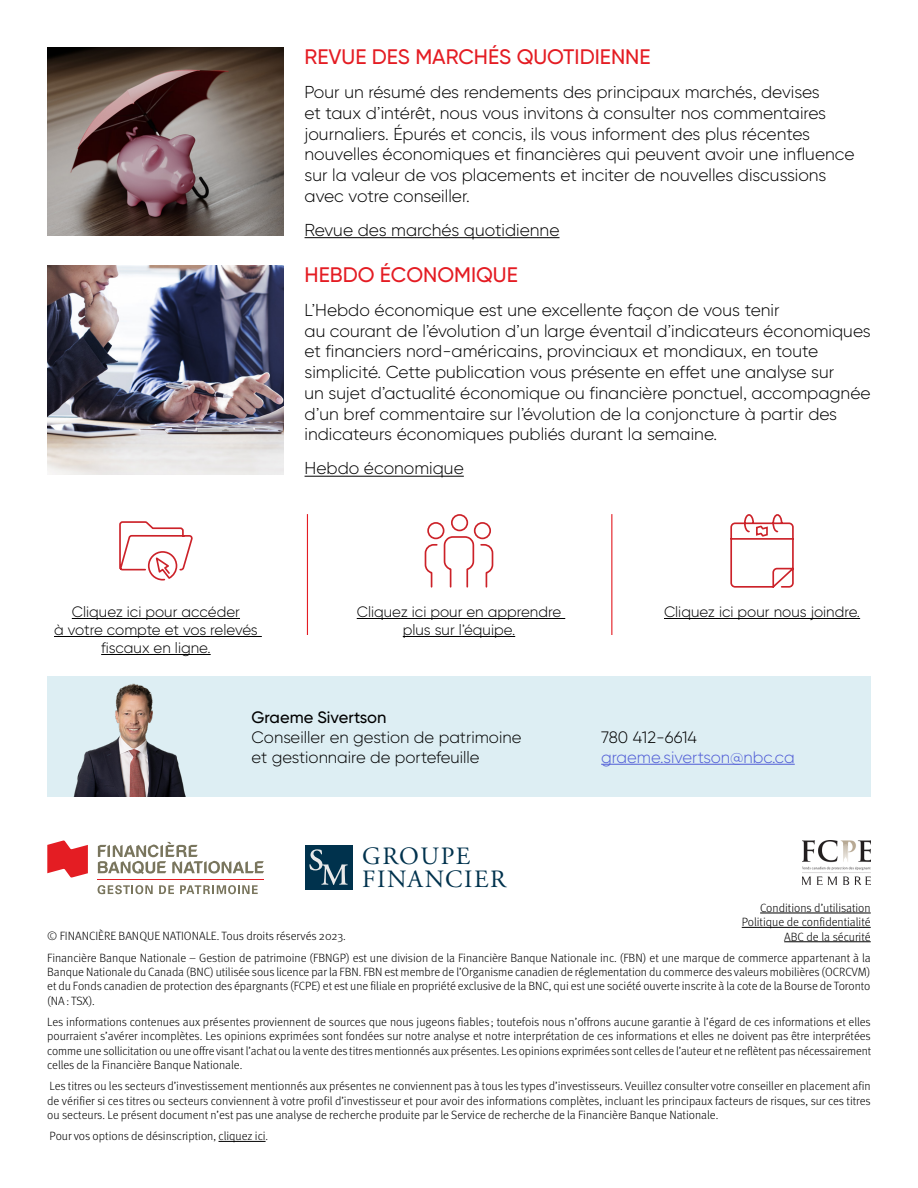
<style>
.page{position:relative;width:918px;height:1188px;background:#fff}
.page>*{position:absolute;margin:0;border:0;box-sizing:border-box;transform-origin:0 0}
.t1{font:24.9px/23.5px "Adobe Garamond Pro";letter-spacing:.065em;color:#00324d}
.t2{font:500 21px "Gilroy BN";color:#e41c23}
.t3{font:300 17.25px/20.7px "Gilroy BN";color:#000}
.t4{font:300 16.5px "Gilroy BN";color:#000}
.t5{font:300 16.5px "Gilroy BN";color:#4f5cd6}
.t6{font:500 16.5px "Gilroy BN";color:#000}
.t7{font:300 15px/18px "Gilroy BN";color:#000;text-align:center}
.t8{font:300 12px/14.4px "Meta OT";color:#000;text-align:justify}
</style>
<div class="page">
<hr style="left:305px;top:237px;width:255px;height:1px;background:#000">
<hr style="left:305px;top:476px;width:159px;height:1px;background:#000">
<svg style="left:119px;top:521px;width:74px;height:60px"></svg>
<hr style="left:72px;top:618px;width:168px;height:1px;background:#000">
<hr style="left:54px;top:636px;width:208px;height:1px;background:#000">
<hr style="left:101px;top:654px;width:110px;height:1px;background:#000">
<svg style="left:425px;top:514px;width:68px;height:74px"></svg>
<hr style="left:357px;top:618px;width:208px;height:1px;background:#000">
<hr style="left:403px;top:636px;width:112px;height:1px;background:#000">
<svg style="left:730px;top:514px;width:64px;height:74px"></svg>
<hr style="left:664px;top:618px;width:196px;height:1px;background:#000">
<div style="left:47px;top:676px;width:824px;height:121px;background:#ddeef3"></div>
<hr style="left:307px;top:514px;width:1px;height:121px;background:#e41c23">
<hr style="left:611px;top:514px;width:1px;height:121px;background:#e41c23">
<hr style="left:219px;top:1141px;width:47px;height:1px;background:#000">
<hr style="left:760px;top:913px;width:111px;height:1px;background:#000">
<hr style="left:742px;top:927px;width:129px;height:1px;background:#000">
<hr style="left:784px;top:942px;width:87px;height:1px;background:#000">
<img style="left:802px;top:840px;width:69px;height:45px">
<img style="left:47px;top:47px;width:236px;height:189px">
<img style="left:47px;top:265px;width:236px;height:209px">
<svg style="left:98px;top:842px;width:166px;height:32px"></svg>
<svg style="left:47px;top:840px;width:41px;height:38px"></svg>
<svg style="left:98px;top:885px;width:55px;height:9px"></svg>
<svg style="left:159px;top:885px;width:15px;height:9px"></svg>
<svg style="left:180px;top:885px;width:78px;height:9px"></svg>
<hr style="left:98px;top:879px;width:166px;height:1px;background:#e41d23">
<div style="left:305px;top:845px;width:47px;height:44px;background:#00324d"></div>
<svg style="left:309px;top:849px;width:39px;height:36px"></svg>
<hr style="left:601px;top:764px;width:194px;height:1px;background:#4f5cd6">
<img style="left:74px;top:683px;width:112px;height:113px">
<h2 class="t2" style="left:305px;top:44px;width:348px">REVUE DES MARCHÉS QUOTIDIENNE</h2>
<p class="t3" style="left:305px;top:82px;width:552px">Pour un résumé des rendements des principaux marchés, devises<br>et taux d’intérêt, nous vous invitons à consulter nos commentaires journaliers. Épurés et concis, ils vous informent des plus récentes nouvelles économiques et financières qui peuvent avoir une influence sur la valeur de vos placements et inciter de nouvelles discussions avec votre conseiller.</p>
<h3 class="t3" style="left:305px;top:219px;width:256px">Revue des marchés quotidienne</h3>
<h2 class="t2" style="left:305px;top:262px;width:215px">HEBDO ÉCONOMIQUE</h2>
<p class="t3" style="left:305px;top:300px;width:568px">L’Hebdo économique est une excellente façon de vous tenir<br>au courant de l’évolution d’un large éventail d’indicateurs économiques et financiers nord-américains, provinciaux et mondiaux, en toute simplicité. Cette publication vous présente en effet une analyse sur<br>un sujet d’actualité économique ou financière ponctuel, accompagnée d’un bref commentaire sur l’évolution de la conjoncture à partir des indicateurs économiques publiés durant la semaine.</p>
<h3 class="t3" style="left:305px;top:458px;width:161px">Hebdo économique</h3>
<p class="t7" style="left:54px;top:603px;width:205px">Cliquez ici pour accéder<br>à votre compte et vos relevés fiscaux en ligne.</p>
<p class="t7" style="left:357px;top:603px;width:206px">Cliquez ici pour en apprendre plus sur l’équipe.</p>
<p class="t7" style="left:664px;top:603px;width:198px">Cliquez ici pour nous joindre.</p>
<h3 class="t6" style="left:252px;top:707px;width:136px">Graeme Sivertson</h3>
<h3 class="t4" style="left:252px;top:727px;width:271px">Conseiller en gestion de patrimoine</h3>
<h3 class="t4" style="left:601px;top:727px;width:97px">780 412-6614</h3>
<h3 class="t4" style="left:252px;top:747px;width:230px">et gestionnaire de portefeuille</h3>
<h3 class="t5" style="left:601px;top:747px;width:195px">graeme.sivertson@nbc.ca</h3>
<h1 class="t1" style="left:362px;top:845px;width:145px">GROUPE<br>FINANCIER</h1>
<p class="t8" style="left:742px;top:901px;width:130px;text-align:right">Conditions d’utilisation<br>Politique de confidentialité<br>ABC de la sécurité</p>
<p class="t8" style="left:47px;top:926px;width:825px;line-height:21.1px">© FINANCIÈRE BANQUE NATIONALE. Tous droits réservés 2023.<br>Financière Banque Nationale – Gestion de patrimoine (FBNGP) est une division de la Financière Banque Nationale inc. (FBN) et une marque de commerce appartenant à la</p>
<p class="t8" style="left:47px;top:965px;width:825px">Banque Nationale du Canada (BNC) utilisée sous licence par la FBN. FBN est membre de l’Organisme canadien de réglementation du commerce des valeurs mobilières (OCRCVM) et du Fonds canadien de protection des épargnants (FCPE) et est une filiale en propriété exclusive de la BNC, qui est une société ouverte inscrite à la cote de la Bourse de Toronto (NA: TSX).</p>
<p class="t8" style="left:47px;top:1015px;width:825px">Les informations contenues aux présentes proviennent de sources que nous jugeons fiables ; toutefois nous n’offrons aucune garantie à l’égard de ces informations et elles pourraient s’avérer incomplètes. Les opinions exprimées sont fondées sur notre analyse et notre interprétation de ces informations et elles ne doivent pas être interprétées comme une sollicitation ou une offre visant l’achat ou la vente des titres mentionnés aux présentes. Les opinions exprimées sont celles de l’auteur et ne reflètent pas nécessairement celles de la Financière Banque Nationale.</p>
<p class="t8" style="left:47px;top:1079px;width:825px">Les titres ou les secteurs d’investissement mentionnés aux présentes ne conviennent pas à tous les types d’investisseurs. Veuillez consulter votre conseiller en placement afin de vérifier si ces titres ou secteurs conviennent à votre profil d’investisseur et pour avoir des informations complètes, incluant les principaux facteurs de risques, sur ces titres ou secteurs. Le présent document n’est pas une analyse de recherche produite par le Service de recherche de la Financière Banque Nationale.</p>
<p class="t8" style="left:50px;top:1129px;width:220px">Pour vos options de désinscription, cliquez ici.</p>
</div>
